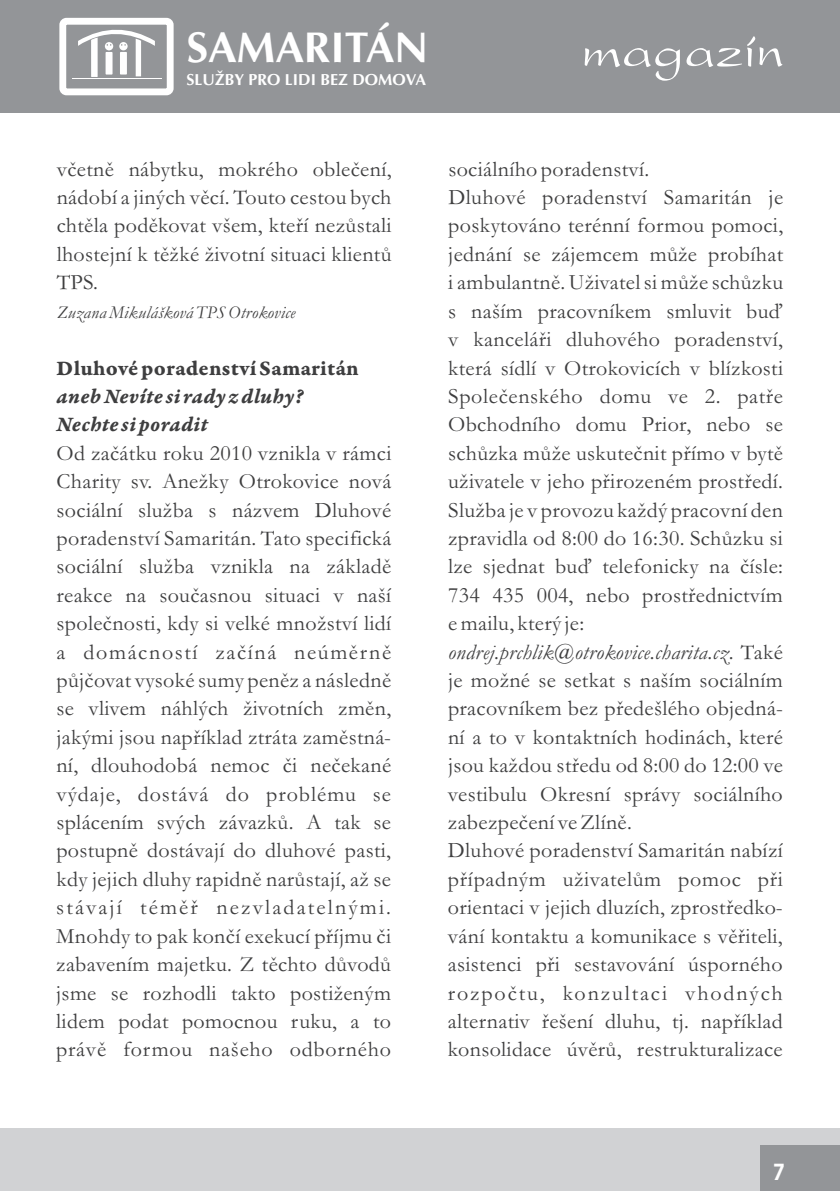
<style>
.page{position:relative;width:840px;height:1191px;background:#fff}
.page>*{position:absolute;margin:0;border:0;box-sizing:border-box;transform-origin:0 0}
.t1{font:56px "President";color:#fff}
.t2{font:700 43.2px "Ottawa";color:#fff}
.t3{font:22px/28.4px "Garamond";letter-spacing:.015em;color:#3e3e3f}
.t4{font:italic 22px "Garamond";letter-spacing:.015em;color:#3e3e3f}
.t5{font:22px "Garamond Premr Pro Bd It Capt";letter-spacing:.01em;color:#3e3e3f}
.t6{font:22px "Garamond";letter-spacing:.1em;color:#3e3e3f}
.t7{font:22px "Garamond Premr Pro Bd Capt";letter-spacing:.01em;color:#3e3e3f}
.t8{font:22px "Garamond";letter-spacing:.085em;color:#3e3e3f}
.t9{font:22px "Garamond";letter-spacing:.045em;color:#3e3e3f}
.t10{font:22px "Garamond";letter-spacing:.035em;color:#3e3e3f}
.t11{font:22px "Garamond";letter-spacing:.075em;color:#3e3e3f}
.t12{font:700 22px "Avalon";color:#fff}
.t13{font:italic 18px "Garamond";letter-spacing:.015em;color:#3e3e3f}
.t14{font:700 16px "Ottawa";color:#fff}
.s1{font-style:normal}
</style>
<div class="page">
<div style="left:0;top:0;width:839px;height:113px;background:#939598"></div>
<div style="left:0;top:1128px;width:839px;height:63px;background:#d1d2d4"></div>
<div style="left:760px;top:1145px;width:79px;height:46px;background:#939598"></div>
<div style="left:59px;top:18px;width:114px;height:77px;border:7px solid #fff;border-radius:4px"></div>
<hr style="left:72px;top:78px;width:89px;height:1px;background:#fff">
<svg style="left:78px;top:29px;width:77px;height:48px"></svg>
<h2 class="t2" style="left:186px;top:31px;width:243px">SAMARITÁN</h2>
<p class="t14" style="left:186px;top:74px;width:241px">SLUŽBY PRO LIDI BEZ DOMOVA</p>
<h1 class="t1" style="left:580px;top:26px;width:204px">magazín</h1>
<p class="t3" style="left:57px;top:157px;width:336px">včetně nábytku, mokrého oblečení,</p>
<p class="t3" style="left:448px;top:157px;width:202px">sociálního poradenství.</p>
<p class="t3" style="left:57px;top:185px;width:336px">nádobí a jiných věcí. Touto cestou bych</p>
<p class="t3" style="left:448px;top:185px;width:336px">Dluhové poradenství Samaritán je</p>
<p class="t3" style="left:57px;top:214px;width:336px">chtěla poděkovat všem, kteří nezůstali</p>
<p class="t3" style="left:448px;top:214px;width:336px">poskytováno terénní formou pomoci,</p>
<p class="t3" style="left:57px;top:242px;width:336px">lhostejní k těžké životní situaci klientů</p>
<p class="t3" style="left:448px;top:242px;width:336px">jednání se zájemcem může probíhat</p>
<p class="t3" style="left:57px;top:271px;width:43px">TPS.</p>
<p class="t3" style="left:448px;top:271px;width:336px">i ambulantně. Uživatel si může schůzku</p>
<p class="t13" style="left:57px;top:306px;width:240px">Zuzana Mikulášková TPS Otrokovice</p>
<p class="t3" style="left:448px;top:299px;width:336px">s naším pracovníkem smluvit buď v kanceláři dluhového poradenství,</p>
<p class="t7" style="left:57px;top:358px;width:303px">Dluhové poradenství Samaritán</p>
<p class="t3" style="left:448px;top:356px;width:336px">která sídlí v Otrokovicích v blízkosti</p>
<p class="t5" style="left:57px;top:387px;width:249px">aneb Nevíte si rady z dluhy?</p>
<p class="t3" style="left:448px;top:384px;width:336px">Společenského domu ve 2. patře</p>
<p class="t5" style="left:57px;top:415px;width:153px">Nechte si poradit</p>
<p class="t3" style="left:448px;top:413px;width:336px">Obchodního domu Prior, nebo se</p>
<p class="t3" style="left:57px;top:441px;width:336px">Od začátku roku 2010 vznikla v rámci</p>
<p class="t3" style="left:448px;top:441px;width:336px">schůzka může uskutečnit přímo v bytě</p>
<p class="t3" style="left:57px;top:469px;width:336px">Charity sv. Anežky Otrokovice nová</p>
<p class="t3" style="left:448px;top:469px;width:336px">uživatele v jeho přirozeném prostředí.</p>
<p class="t3" style="left:57px;top:498px;width:336px">sociální služba s názvem Dluhové</p>
<p class="t3" style="left:448px;top:498px;width:336px">Služba je v provozu každý pracovní den</p>
<p class="t3" style="left:56px;top:526px;width:336px">poradenství Samaritán. Tato specifická</p>
<p class="t3" style="left:448px;top:526px;width:336px">zpravidla od 8:00 do 16:30. Schůzku si</p>
<p class="t3" style="left:56px;top:555px;width:336px">sociální služba vznikla na základě</p>
<p class="t3" style="left:448px;top:555px;width:336px">lze sjednat buď telefonicky na čísle:</p>
<p class="t3" style="left:56px;top:583px;width:336px">reakce na současnou situaci v naší</p>
<p class="t3" style="left:448px;top:583px;width:336px">734 435 004, nebo prostřednictvím</p>
<p class="t3" style="left:56px;top:611px;width:336px">společnosti, kdy si velké množství lidí</p>
<p class="t3" style="left:448px;top:611px;width:137px">e mailu, který je:</p>
<p class="t11" style="left:56px;top:644px;width:336px">a domácností začíná neúměrně</p>
<p class="t4" style="left:448px;top:644px;width:336px">ondrej.prchlik@otrokovice.charita.cz<span class="s1">. Také</span></p>
<p class="t3" style="left:56px;top:668px;width:336px">půjčovat vysoké sumy peněz a následně</p>
<p class="t3" style="left:448px;top:668px;width:336px">je možné se setkat s naším sociálním</p>
<p class="t3" style="left:56px;top:697px;width:336px">se vlivem náhlých životních změn,</p>
<p class="t3" style="left:448px;top:697px;width:336px">pracovníkem bez předešlého objedná-</p>
<p class="t3" style="left:56px;top:725px;width:336px">jakými jsou například ztráta zaměstná-</p>
<p class="t3" style="left:448px;top:725px;width:336px">ní a to v kontaktních hodinách, které</p>
<p class="t3" style="left:56px;top:753px;width:336px">ní, dlouhodobá nemoc či nečekané</p>
<p class="t3" style="left:448px;top:753px;width:336px">jsou každou středu od 8:00 do 12:00 ve</p>
<p class="t9" style="left:56px;top:786px;width:336px">výdaje, dostává do problému se</p>
<p class="t3" style="left:447px;top:782px;width:336px">vestibulu Okresní správy sociálního</p>
<p class="t3" style="left:56px;top:810px;width:336px">splácením svých závazků. A tak se</p>
<p class="t3" style="left:447px;top:810px;width:185px">zabezpečení ve Zlíně.</p>
<p class="t3" style="left:56px;top:839px;width:336px">postupně dostávají do dluhové pasti,</p>
<p class="t3" style="left:447px;top:839px;width:336px">Dluhové poradenství Samaritán nabízí</p>
<p class="t3" style="left:56px;top:867px;width:336px">kdy jejich dluhy rapidně narůstají, až se</p>
<p class="t3" style="left:447px;top:867px;width:336px">případným uživatelům pomoc při</p>
<p class="t6" style="left:56px;top:900px;width:336px">stávají téměř nezvladatelnými.</p>
<p class="t3" style="left:447px;top:895px;width:336px">orientaci v jejich dluzích, zprostředko-</p>
<p class="t3" style="left:56px;top:924px;width:336px">Mnohdy to pak končí exekucí příjmu či</p>
<p class="t3" style="left:447px;top:924px;width:336px">vání kontaktu a komunikace s věřiteli,</p>
<p class="t3" style="left:56px;top:952px;width:336px">zabavením majetku. Z těchto důvodů</p>
<p class="t3" style="left:447px;top:952px;width:336px">asistenci při sestavování úsporného</p>
<p class="t3" style="left:56px;top:981px;width:336px">jsme se rozhodli takto postiženým</p>
<p class="t8" style="left:447px;top:985px;width:336px">rozpočtu, konzultaci vhodných</p>
<p class="t3" style="left:56px;top:1009px;width:336px">lidem podat pomocnou ruku, a to</p>
<p class="t3" style="left:447px;top:1009px;width:336px">alternativ řešení dluhu, tj. například</p>
<p class="t10" style="left:56px;top:1042px;width:336px">právě formou našeho odborného</p>
<p class="t3" style="left:447px;top:1037px;width:336px">konsolidace úvěrů, restrukturalizace</p>
<p class="t12" style="left:772px;top:1163px;width:14px">7</p>
</div>
